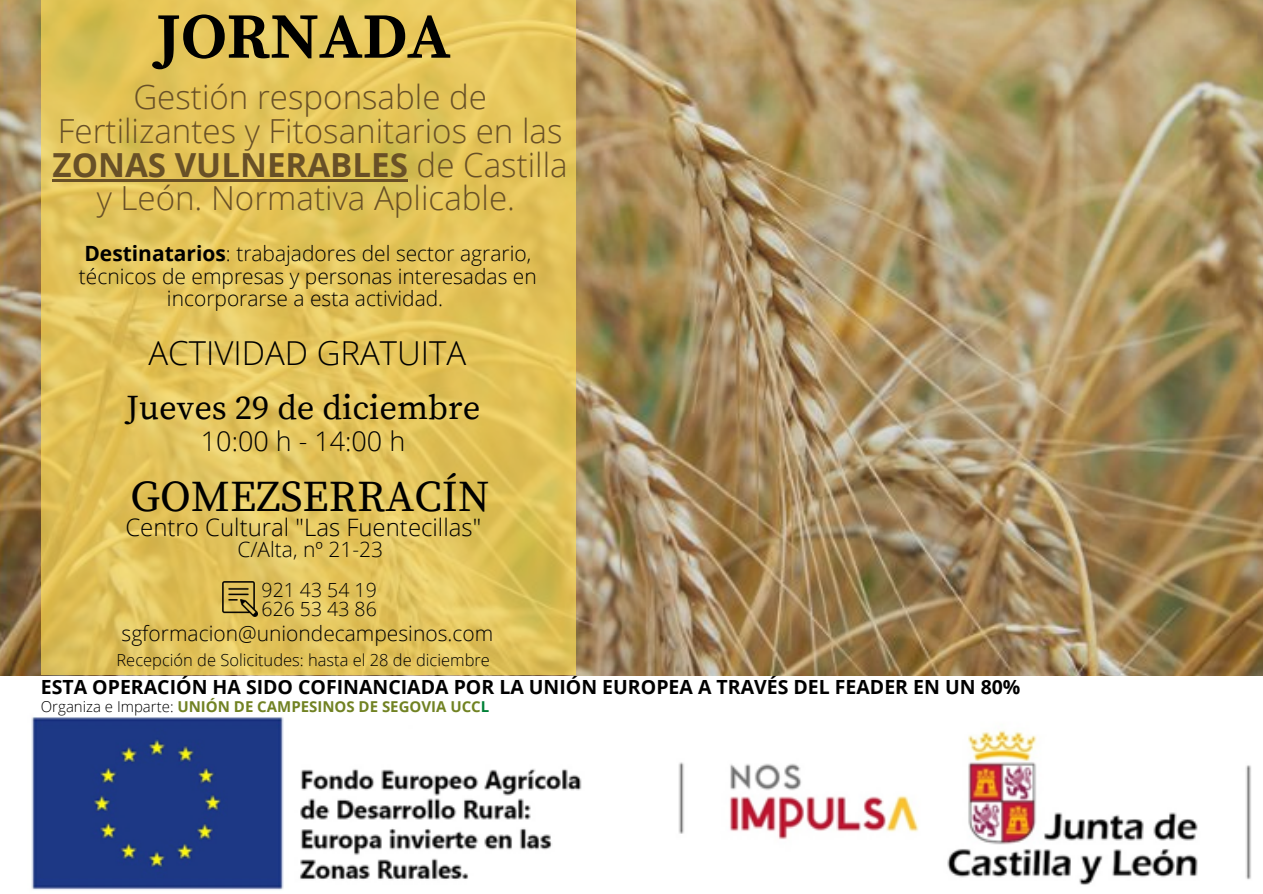
<style>
.page{position:relative;width:1263px;height:894px;background:#fff}
.page>*{position:absolute;margin:0;border:0;box-sizing:border-box;transform-origin:0 0}
.t1{font:700 64.5px "Source Serif Pro";color:#000}
.t2{font:43.5px "Source Serif Pro";color:#000}
.t3{font:34.5px "Source Serif Pro";color:#000}
.t4{font:300 33.15px/33.8px "Open Sans";color:#685027;text-align:center}
.t5{font:300 33px "Open Sans";color:#000}
.t6{font:300 27px "Open Sans";color:#000}
.t7{font:300 24px "Open Sans";color:#000}
.t8{font:300 21px/22.5px "Open Sans";color:#000;text-align:center}
.t9{font:700 19.5px "Open Sans";color:#000}
.t10{font:300 19.5px/19px "Open Sans";color:#000}
.t11{font:300 16.5px "Open Sans";color:#000}
.t12{font:700 15px "Open Sans";color:#718223}
.s1{font-weight:700}
.s2{font-weight:300;color:#000}
.s3{color:#008037}
</style>
<div class="page">
<img style="left:31px;top:717px;width:551px;height:173px">
<img style="left:678px;top:730px;width:573px;height:155px">
<img style="left:1px;top:0;width:1262px;height:675px">
<svg style="left:41px;top:0;width:534px;height:674px;background:#e3c45b"></svg>
<img style="left:219px;top:578px;width:38px;height:38px">
<hr style="left:53px;top:179px;width:355px;height:2px;background:#685027">
<h1 class="t1" style="left:156px;top:-2px;width:296px">JORNADA</h1>
<h3 class="t4" style="left:53px;top:79px;width:517px">Gestión responsable de<br>Fertilizantes y Fitosanitarios en las<br><span class="s1">ZONAS VULNERABLES</span> de Castilla y León. Normativa Aplicable.</h3>
<p class="t8" style="left:79px;top:242px;width:459px"><span class="s1">Destinatarios</span>: trabajadores del sector agrario, técnicos de empresas y personas interesadas en incorporarse a esta actividad.</p>
<h3 class="t5" style="left:148px;top:330px;width:319px">ACTIVIDAD GRATUITA</h3>
<h3 class="t3" style="left:126px;top:387px;width:355px">Jueves 29 de diciembre</h3>
<p class="t6" style="left:201px;top:422px;width:206px">10:00 h - 14:00 h</p>
<h2 class="t2" style="left:130px;top:470px;width:361px">GOMEZSERRACÍN</h2>
<p class="t7" style="left:125px;top:510px;width:357px">Centro Cultural "Las Fuentecillas"</p>
<p class="t8" style="left:237px;top:537px;width:147px">C/Alta, nº 21-23</p>
<p class="t10" style="left:262px;top:579px;width:117px">921 43 54 19<br>626 53 43 86</p>
<p class="t8" style="left:122px;top:621px;width:373px">sgformacion@uniondecampesinos.com</p>
<p class="t11" style="left:117px;top:648px;width:375px">Recepción de Solicitudes: hasta el 28 de diciembre</p>
<p class="t9" style="left:41px;top:673px;width:981px">ESTA OPERACIÓN HA SIDO COFINANCIADA POR LA UNIÓN EUROPEA A TRAVÉS DEL FEADER EN UN 80%</p>
<p class="t12" style="left:41px;top:696px;width:450px"><span class="s2">Organiza e Imparte:</span> UNIÓN DE CAMPESINOS DE SEGOVIA UCC<span class="s3">L</span></p>
</div>
